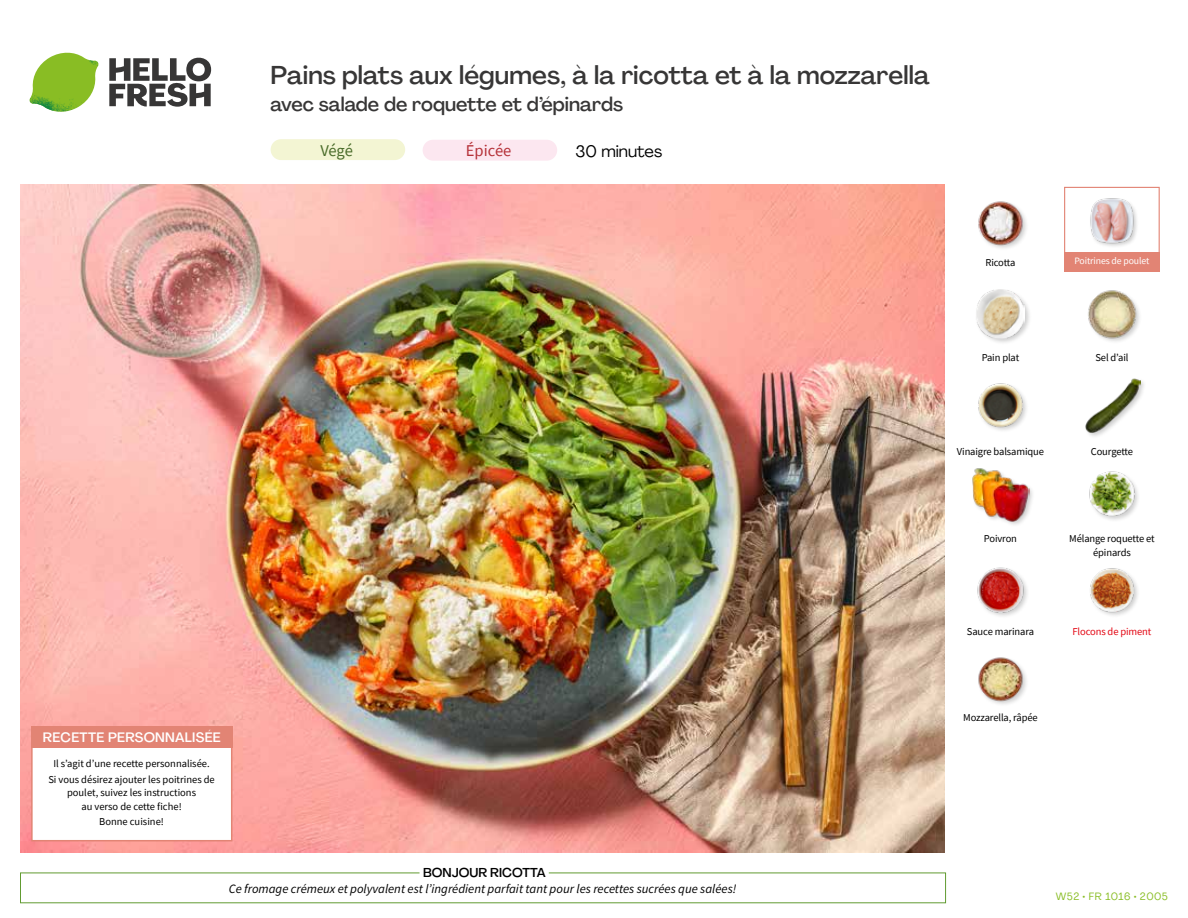
<style>
.page{position:relative;width:1188px;height:918px;background:#fff}
.page>*{position:absolute;margin:0;border:0;box-sizing:border-box;transform-origin:0 0}
.t1{font:500 25.5px "Agrandir";color:#373636}
.t2{font:500 19.5px "Agrandir";color:#373636}
.t3{font:16.5px "Agrandir";color:#000}
.t4{font:16.5px "Source Sans Pro";color:#b53138}
.t5{font:16.5px "Source Sans Pro";color:#4a6c2a}
.t6{font:500 13.5px "Agrandir";letter-spacing:.02em;color:#fff}
.t7{font:italic 12.75px "Source Sans Pro";color:#000}
.t8{font:500 12.75px "Agrandir";color:#000}
.t9{font:10.5px/13.5px "Source Sans Pro";letter-spacing:-.01em;color:#000;text-align:center}
.t10{font:10.5px "Source Sans Pro";letter-spacing:-.01em;color:#e30613}
.t11{font:10.5px "Agrandir";letter-spacing:.05em;color:#89bd24}
.t12{font:10.5px "Source Sans Pro";letter-spacing:-.03em;color:#000}
.t13{font:9.75px "Source Sans Pro";letter-spacing:-.01em;color:#fff}
</style>
<div class="page">
<svg style="left:109px;top:57px;width:102px;height:50px"></svg>
<svg style="left:34px;top:53px;width:62px;height:40px"></svg>
<img style="left:67px;top:53px;width:32px;height:26px">
<img style="left:33px;top:75px;width:59px;height:11px">
<img style="left:29px;top:79px;width:61px;height:33px">
<img style="left:65px;top:86px;width:27px;height:25px">
<img style="left:21px;top:184px;width:924px;height:668px">
<div style="left:271px;top:139px;width:134px;height:21px;background:#f3f5d3;border-radius:10px"></div>
<div style="left:423px;top:140px;width:134px;height:21px;background:#fce7f0;border-radius:10px"></div>
<img style="left:978px;top:657px;width:49px;height:48px">
<img style="left:1090px;top:568px;width:48px;height:48px">
<img style="left:977px;top:567px;width:50px;height:49px">
<img style="left:1089px;top:471px;width:49px;height:49px">
<div style="left:972px;top:468px;width:63px;height:60px;background:#000;opacity:.2"></div>
<img style="left:972px;top:468px;width:57px;height:54px">
<div style="left:1084px;top:377px;width:63px;height:62px;background:#000;opacity:.2"></div>
<img style="left:1084px;top:377px;width:57px;height:56px">
<img style="left:978px;top:383px;width:49px;height:48px">
<img style="left:1088px;top:290px;width:52px;height:52px">
<div style="left:975px;top:288px;width:57px;height:58px;background:#000;opacity:.2"></div>
<img style="left:976px;top:290px;width:49px;height:48px">
<img style="left:1090px;top:198px;width:47px;height:48px">
<img style="left:978px;top:201px;width:49px;height:48px">
<div style="left:1064px;top:187px;width:96px;height:72px;border:1px solid #e28474"></div>
<div style="left:1064px;top:252px;width:96px;height:20px;background:#e28474"></div>
<div style="left:31px;top:726px;width:201px;height:115px;background:#fff;border:2px solid #e28474"></div>
<div style="left:31px;top:726px;width:202px;height:22px;background:#e28474"></div>
<h1 class="t1" style="left:271px;top:59px;width:661px">Pains plats aux légumes, à la ricotta et à la mozzarella</h1>
<h2 class="t2" style="left:271px;top:92px;width:354px">avec salade de roquette et d’épinards</h2>
<h3 class="t4" style="left:466px;top:140px;width:47px">Épicée</h3>
<h3 class="t3" style="left:576px;top:141px;width:88px">30 minutes</h3>
<h3 class="t5" style="left:320px;top:140px;width:34px">Végé</h3>
<p class="t6" style="left:43px;top:729px;width:179px">RECETTE PERSONNALISÉE</p>
<p class="t9" style="left:48px;top:756px;width:168px;line-height:15.6px">Il s’agit d’une recette personnalisée.<br>Si vous désirez ajouter les poitrines de</p>
<p class="t9" style="left:67px;top:786px;width:131px">poulet, suivez les instructions au verso de cette fiche!</p>
<p class="t9" style="left:99px;top:815px;width:66px">Bonne cuisine!</p>
<p class="t8" style="left:423px;top:864px;width:124px">BONJOUR RICOTTA</p>
<p class="t7" style="left:229px;top:881px;width:509px">Ce fromage crémeux et polyvalent est l’ingrédient parfait tant pour les recettes sucrées que salées!</p>
<p class="t12" style="left:985px;top:256px;width:31px">Ricotta</p>
<p class="t13" style="left:1074px;top:255px;width:77px">Poitrines de poulet</p>
<p class="t9" style="left:982px;top:350px;width:39px">Pain plat</p>
<p class="t9" style="left:1095px;top:350px;width:35px">Sel d’ail</p>
<p class="t9" style="left:957px;top:444px;width:89px">Vinaigre balsamique</p>
<p class="t9" style="left:1091px;top:444px;width:44px">Courgette</p>
<p class="t9" style="left:984px;top:532px;width:35px">Poivron</p>
<p class="t9" style="left:967px;top:625px;width:69px">Sauce marinara</p>
<p class="t9" style="left:963px;top:710px;width:76px">Mozzarella, râpée</p>
<p class="t9" style="left:1069px;top:532px;width:87px">Mélange roquette et épinards</p>
<p class="t10" style="left:1072px;top:625px;width:81px">Flocons de piment</p>
<p class="t11" style="left:1056px;top:890px;width:114px">W52 • FR 1016 • 2005</p>
</div>
